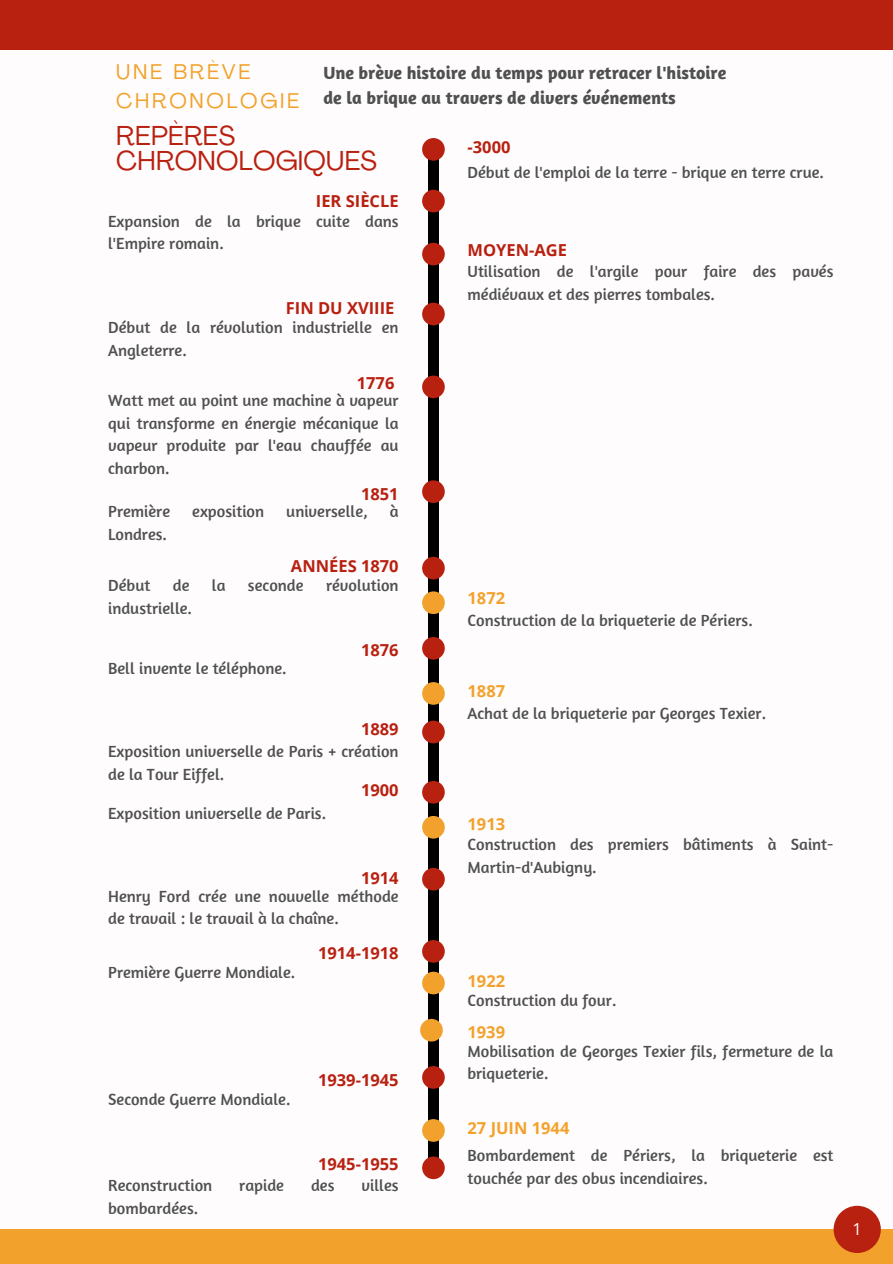
<style>
.page{position:relative;width:893px;height:1264px;background:#fff}
.page>*{position:absolute;margin:0;border:0;box-sizing:border-box;transform-origin:0 0}
.t1{font:27px/24.8px "Agrandir";letter-spacing:.01em;color:#b82010}
.t2{font:21px/29.2px "Agrandir";letter-spacing:.13em;color:#f2a22c}
.t3{font:700 18px/24.8px "Amaranth";color:#4f5051}
.t4{font:16.5px/22.5px "Amaranth";color:#4f5051}
.t5{font:700 16.5px "Open Sans";color:#b82010}
.t6{font:700 16.5px "Open Sans";color:#f2a22c}
.t7{font:16.5px "Open Sans";color:#fffcfd}
</style>
<div class="page">
<div style="left:428px;top:147px;width:10px;height:1029px;background:#000"></div>
<div style="left:422px;top:138px;width:22px;height:22px;background:#b82010;border-radius:50%"></div>
<div style="left:422px;top:190px;width:22px;height:22px;background:#b82010;border-radius:50%"></div>
<div style="left:422px;top:243px;width:22px;height:22px;background:#b82010;border-radius:50%"></div>
<div style="left:422px;top:303px;width:22px;height:22px;background:#b82010;border-radius:50%"></div>
<div style="left:422px;top:591px;width:22px;height:23px;background:#f2a22c;border-radius:50%"></div>
<div style="left:422px;top:637px;width:22px;height:22px;background:#b82010;border-radius:50%"></div>
<div style="left:422px;top:682px;width:22px;height:22px;background:#f2a22c;border-radius:50%"></div>
<div style="left:422px;top:940px;width:22px;height:22px;background:#b82010;border-radius:50%"></div>
<div style="left:0;top:0;width:892px;height:50px;background:#b82010"></div>
<div style="left:0;top:1229px;width:892px;height:34px;background:#f2a22c"></div>
<div style="left:422px;top:375px;width:22px;height:23px;background:#b82010;border-radius:50%"></div>
<div style="left:422px;top:480px;width:22px;height:23px;background:#b82010;border-radius:50%"></div>
<div style="left:422px;top:557px;width:22px;height:22px;background:#b82010;border-radius:50%"></div>
<div style="left:422px;top:720px;width:22px;height:23px;background:#b82010;border-radius:50%"></div>
<div style="left:422px;top:781px;width:22px;height:22px;background:#b82010;border-radius:50%"></div>
<div style="left:422px;top:816px;width:22px;height:22px;background:#f2a22c;border-radius:50%"></div>
<div style="left:422px;top:867px;width:22px;height:23px;background:#b82010;border-radius:50%"></div>
<div style="left:422px;top:971px;width:22px;height:23px;background:#f2a22c;border-radius:50%"></div>
<div style="left:422px;top:1066px;width:22px;height:22px;background:#b82010;border-radius:50%"></div>
<div style="left:420px;top:1018px;width:22px;height:23px;background:#f2a22c;border-radius:50%"></div>
<div style="left:422px;top:1119px;width:22px;height:22px;background:#f2a22c;border-radius:50%"></div>
<div style="left:422px;top:1156px;width:22px;height:22px;background:#b82010;border-radius:50%"></div>
<div style="left:833px;top:1205px;width:47px;height:47px;background:#b82010;border-radius:50%"></div>
<h2 class="t2" style="left:116px;top:59px;width:184px">UNE BRÈVE<br>CHRONOLOGIE</h2>
<h4 class="t1" style="left:116px;top:126px;width:262px">REPÈRES<br>CHRONOLOGIQUES</h4>
<p class="t3" style="left:323px;top:60px;width:404px">Une brève histoire du temps pour retracer l'histoire de la brique au travers de divers événements</p>
<h1 class="t5" style="left:467px;top:136px;width:44px">-3000</h1>
<p class="t4" style="left:467px;top:160px;width:358px">Début de l'emploi de la terre - brique en terre crue.</p>
<h3 class="t5" style="left:316px;top:189px;width:84px">IER SIÈCLE</h3>
<h3 class="t4" style="left:108px;top:209px;width:292px">Expansion de la brique cuite dans l'Empire romain.</h3>
<h3 class="t5" style="left:286px;top:296px;width:110px">FIN DU XVIIIE</h3>
<p class="t4" style="left:108px;top:316px;width:292px">Début de la révolution industrielle en<br>Angleterre.</p>
<h3 class="t5" style="left:357px;top:371px;width:39px">1776</h3>
<p class="t4" style="left:108px;top:389px;width:292px;text-align:justify">Watt met au point une machine à vapeur qui transforme en énergie mécanique la vapeur produite par l'eau chauffée au charbon.</p>
<p class="t5" style="left:361px;top:482px;width:39px">1851</p>
<h3 class="t4" style="left:108px;top:499px;width:63px">Première</h3>
<h3 class="t4" style="left:192px;top:499px;width:73px">exposition</h3>
<h3 class="t4" style="left:286px;top:499px;width:83px">universelle,</h3>
<h3 class="t4" style="left:390px;top:499px;width:10px">à</h3>
<h3 class="t4" style="left:108px;top:522px;width:60px">Londres.</h3>
<p class="t5" style="left:291px;top:554px;width:109px">ANNÉES 1870</p>
<p class="t4" style="left:108px;top:574px;width:44px">Début</p>
<p class="t4" style="left:173px;top:574px;width:18px">de</p>
<p class="t4" style="left:212px;top:574px;width:15px">la</p>
<p class="t4" style="left:248px;top:574px;width:57px">seconde</p>
<p class="t4" style="left:326px;top:574px;width:74px">révolution</p>
<p class="t4" style="left:108px;top:596px;width:85px">industrielle.</p>
<p class="t4" style="left:108px;top:656px;width:180px">Bell invente le téléphone.</p>
<h3 class="t5" style="left:361px;top:638px;width:39px">1876</h3>
<h3 class="t5" style="left:361px;top:717px;width:39px">1889</h3>
<p class="t4" style="left:108px;top:740px;width:292px">Exposition universelle de Paris + création de la Tour Eiffel.</p>
<p class="t5" style="left:361px;top:778px;width:39px">1900</p>
<p class="t4" style="left:108px;top:801px;width:219px">Exposition universelle de Paris.</p>
<p class="t5" style="left:361px;top:866px;width:39px">1914</p>
<h3 class="t4" style="left:108px;top:884px;width:292px">Henry Ford crée une nouvelle méthode de travail : le travail à la chaîne.</h3>
<h3 class="t4" style="left:108px;top:960px;width:189px">Première Guerre Mondiale.</h3>
<p class="t5" style="left:318px;top:941px;width:82px">1914-1918</p>
<p class="t4" style="left:108px;top:1087px;width:184px">Seconde Guerre Mondiale.</p>
<p class="t5" style="left:318px;top:1068px;width:82px">1939-1945</p>
<h3 class="t5" style="left:318px;top:1152px;width:82px">1945-1955</h3>
<p class="t4" style="left:108px;top:1173px;width:105px">Reconstruction</p>
<p class="t4" style="left:239px;top:1173px;width:46px">rapide</p>
<p class="t4" style="left:311px;top:1173px;width:25px">des</p>
<p class="t4" style="left:361px;top:1173px;width:39px">villes</p>
<p class="t4" style="left:108px;top:1196px;width:91px">bombardées.</p>
<p class="t5" style="left:467px;top:238px;width:101px">MOYEN-AGE</p>
<p class="t4" style="left:467px;top:260px;width:367px">Utilisation de l'argile pour faire des pavés médiévaux et des pierres tombales.</p>
<p class="t6" style="left:467px;top:586px;width:39px">1872</p>
<p class="t4" style="left:467px;top:608px;width:287px">Construction de la briqueterie de Périers.</p>
<p class="t6" style="left:467px;top:679px;width:39px">1887</p>
<h3 class="t4" style="left:467px;top:702px;width:300px">Achat de la briqueterie par Georges Texier.</h3>
<p class="t6" style="left:467px;top:812px;width:39px">1913</p>
<h3 class="t4" style="left:467px;top:833px;width:367px">Construction des premiers bâtiments à Saint-<br>Martin-d'Aubigny.</h3>
<p class="t6" style="left:467px;top:969px;width:39px">1922</p>
<p class="t4" style="left:467px;top:988px;width:150px">Construction du four.</p>
<h3 class="t6" style="left:467px;top:1019px;width:39px">1939</h3>
<p class="t4" style="left:467px;top:1039px;width:367px">Mobilisation de Georges Texier fils, fermeture de la briqueterie.</p>
<p class="t6" style="left:467px;top:1116px;width:103px">27 JUIN 1944</p>
<p class="t4" style="left:467px;top:1143px;width:367px">Bombardement de Périers, la briqueterie est touchée par des obus incendiaires.</p>
<p class="t7" style="left:852px;top:1217px;width:11px">1</p>
</div>
